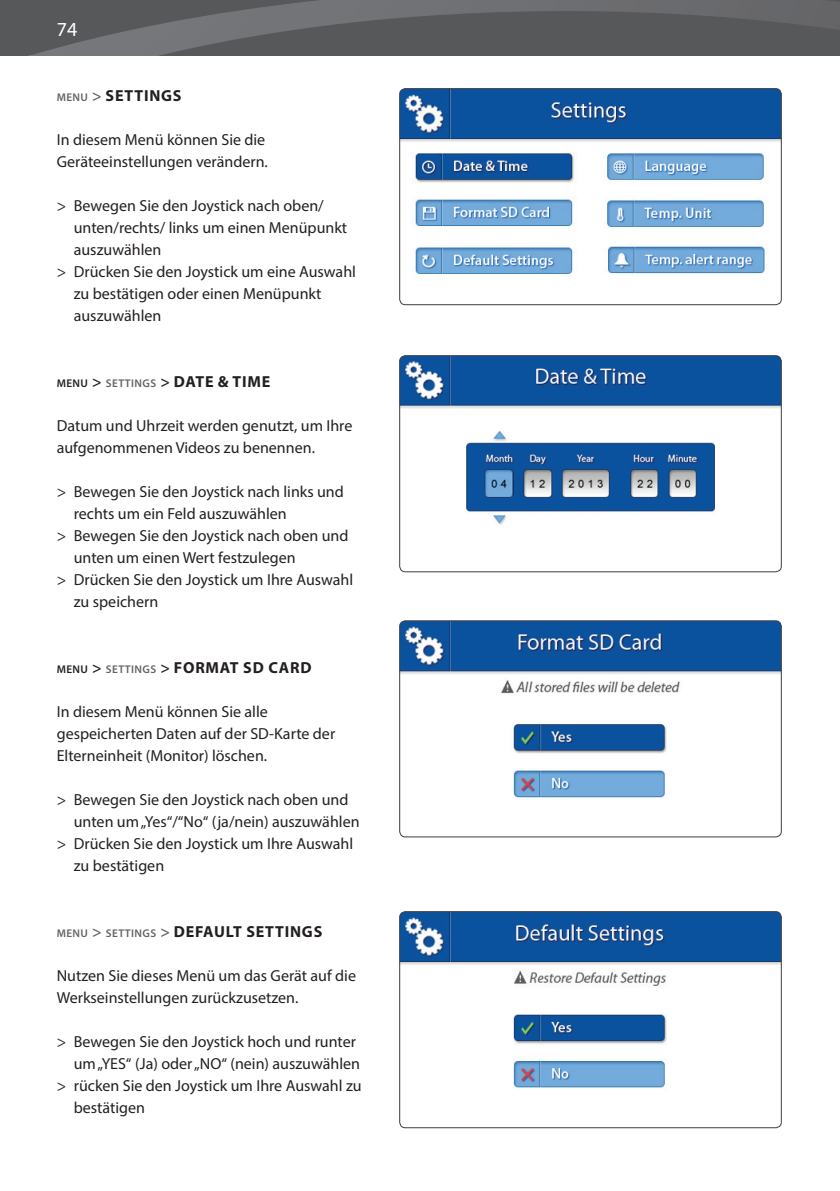
<style>
.page{position:relative;width:840px;height:1191px;background:#fff}
.page>*{position:absolute;margin:0;border:0;box-sizing:border-box;transform-origin:0 0}
.t1{font:20px "Myriad Pro";color:#fff}
.t2{font:16px/22px "Myriad Pro";color:#231f20}
.t3{font:700 16px "Myriad Pro";letter-spacing:.05em;color:#231f20}
.s1{font-weight:600;font-size:11.2px;color:#636366}
.s2{font-weight:600;color:#636366}
.s3{font-weight:600;font-size:11.2px}
.s4{font-weight:600}
</style>
<div class="page">
<div style="left:0;top:0;width:839px;height:56px;background:#57585a"></div>
<svg style="left:29px;top:0;width:810px;height:56px"></svg>
<img style="left:400px;top:89px;width:380px;height:216px">
<div style="left:399px;top:88px;width:382px;height:217px;border:1px solid #3e3e3f;border-radius:6px"></div>
<img style="left:400px;top:356px;width:380px;height:216px">
<div style="left:399px;top:355px;width:382px;height:217px;border:1px solid #3e3e3f;border-radius:6px"></div>
<img style="left:400px;top:621px;width:380px;height:216px">
<div style="left:399px;top:620px;width:382px;height:217px;border:1px solid #3e3e3f;border-radius:6px"></div>
<img style="left:400px;top:911px;width:380px;height:216px">
<div style="left:399px;top:911px;width:382px;height:217px;border:1px solid #3e3e3f;border-radius:6px"></div>
<p class="t1" style="left:57px;top:17px;width:22px">74</p>
<p class="t3" style="left:57px;top:85px;width:126px"><span class="s1">MENU</span> <span class="s2">&gt;</span> SETTINGS</p>
<p class="t2" style="left:57px;top:128px;width:212px">In diesem Menü können Sie die<br>Geräteeinstellungen verändern.</p>
<p class="t2" style="left:57px;top:194px;width:268px">&gt; Bewegen Sie den Joystick nach oben/</p>
<p class="t2" style="left:74px;top:216px;width:275px">unten/rechts/ links um einen Menüpunkt</p>
<p class="t2" style="left:74px;top:238px;width:89px">auszuwählen</p>
<p class="t2" style="left:57px;top:260px;width:300px">&gt; Drücken Sie den Joystick um eine Auswahl</p>
<p class="t2" style="left:74px;top:282px;width:249px">zu bestätigen oder einen Menüpunkt</p>
<p class="t2" style="left:74px;top:304px;width:89px">auszuwählen</p>
<p class="t3" style="left:57px;top:371px;width:215px"><span class="s3">MENU</span> <span class="s4">&gt;</span> <span class="s1">SETTINGS</span> <span class="s4">&gt;</span> DATE &amp; TIME</p>
<p class="t2" style="left:57px;top:414px;width:297px">Datum und Uhrzeit werden genutzt, um Ihre aufgenommenen Videos zu benennen.</p>
<p class="t2" style="left:57px;top:480px;width:288px">&gt; Bewegen Sie den Joystick nach links und</p>
<p class="t2" style="left:74px;top:502px;width:214px">rechts um ein Feld auszuwählen</p>
<p class="t2" style="left:57px;top:524px;width:293px">&gt; Bewegen Sie den Joystick nach oben und</p>
<p class="t2" style="left:74px;top:546px;width:223px">unten um einen Wert festzulegen</p>
<p class="t2" style="left:57px;top:568px;width:298px">&gt; Drücken Sie den Joystick um Ihre Auswahl</p>
<p class="t2" style="left:74px;top:590px;width:86px">zu speichern</p>
<p class="t3" style="left:57px;top:657px;width:256px"><span class="s3">MENU</span> <span class="s4">&gt;</span> <span class="s1">SETTINGS</span> <span class="s4">&gt;</span> FORMAT SD CARD</p>
<p class="t2" style="left:57px;top:700px;width:280px">In diesem Menü können Sie alle gespeicherten Daten auf der SD-Karte der<br>Elterneinheit (Monitor) löschen.</p>
<p class="t2" style="left:57px;top:788px;width:293px">&gt; Bewegen Sie den Joystick nach oben und</p>
<p class="t2" style="left:74px;top:810px;width:287px">unten um „Yes“/“No“ (ja/nein) auszuwählen</p>
<p class="t2" style="left:57px;top:832px;width:298px">&gt; Drücken Sie den Joystick um Ihre Auswahl</p>
<p class="t2" style="left:74px;top:854px;width:92px">zu bestätigen</p>
<p class="t3" style="left:57px;top:921px;width:267px"><span class="s1">MENU</span> <span class="s2">&gt;</span> <span class="s1">SETTINGS</span> <span class="s2">&gt;</span> DEFAULT SETTINGS</p>
<p class="t2" style="left:57px;top:964px;width:300px">Nutzen Sie dieses Menü um das Gerät auf die<br>Werkseinstellungen zurückzusetzen.</p>
<p class="t2" style="left:57px;top:1030px;width:300px">&gt; Bewegen Sie den Joystick hoch und runter</p>
<p class="t2" style="left:74px;top:1052px;width:287px">um „YES“ (Ja) oder „NO“ (nein) auszuwählen</p>
<p class="t2" style="left:57px;top:1074px;width:306px">&gt; rücken Sie den Joystick um Ihre Auswahl zu</p>
<p class="t2" style="left:74px;top:1096px;width:73px">bestätigen</p>
</div>
